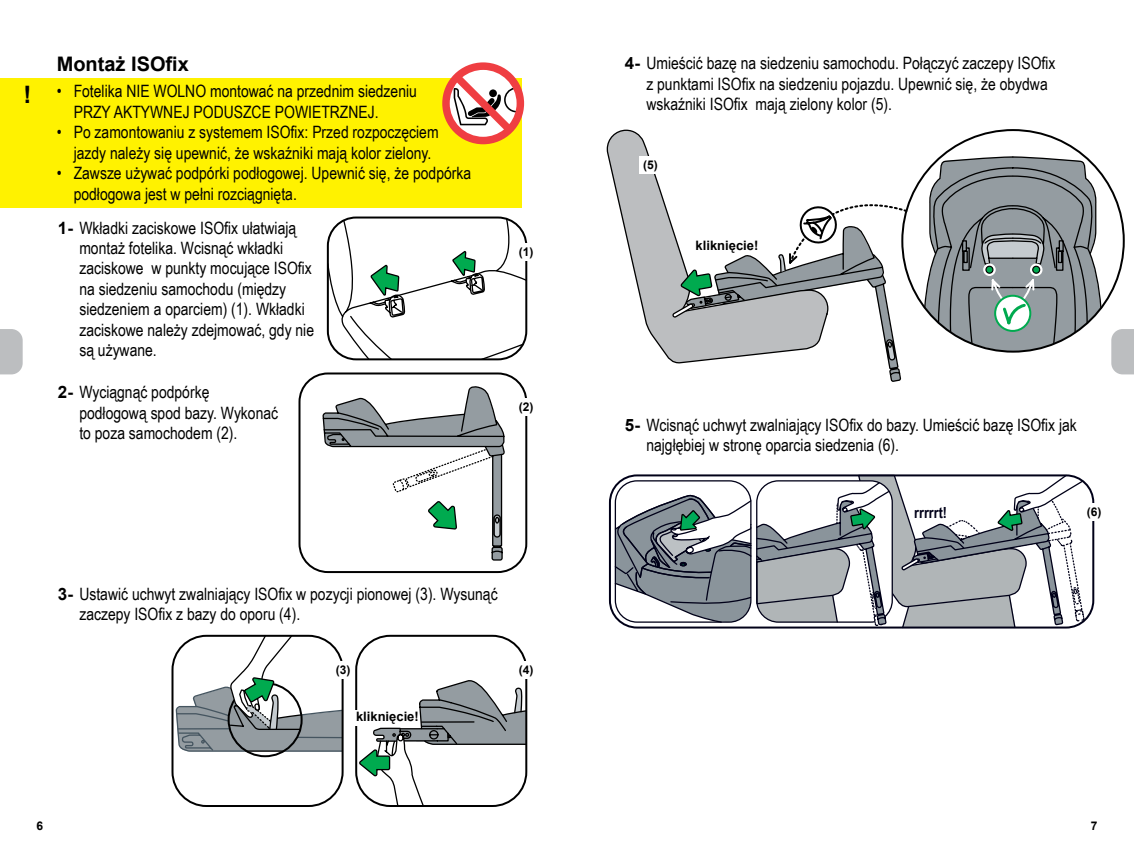
<style>
.page{position:relative;width:1134px;height:851px;background:#fff}
.page>*{position:absolute;margin:0;border:0;box-sizing:border-box;transform-origin:0 0}
.t1{font:700 20px "Arial";color:#000}
.t2{font:17px/20.4px "Arial Narrow";color:#000}
.t3{font:700 15.4px "Arial Narrow";color:#000018}
.t4{font:700 13px "Arial";color:#000}
.t5{font:700 12px "Arial";color:#000}
.s1{font-family:"Arial";font-weight:700;font-size:24px}
.s2{font-family:"Arial";font-weight:700}
</style>
<div class="page">
<svg style="left:613px;top:474px;width:472px;height:155px"></svg>
<svg style="left:326px;top:216px;width:202px;height:145px"></svg>
<svg style="left:909px;top:129px;width:193px;height:181px"></svg>
<svg style="left:925px;top:156px;width:176px;height:195px;background:#949c9f"></svg>
<svg style="left:606px;top:129px;width:66px;height:233px;fill:#bcbec0"></svg>
<svg style="left:672px;top:200px;width:237px;height:182px"></svg>
<div style="left:298px;top:372px;width:229px;height:201px;border:2px solid #000;border-radius:28px"></div>
<svg style="left:322px;top:386px;width:183px;height:175px"></svg>
<div style="left:0;top:78px;width:522px;height:130px;background:#fff200"></div>
<div style="left:515px;top:244px;width:23px;height:17px;background:#fff"></div>
<div style="left:515px;top:399px;width:23px;height:17px;background:#fff"></div>
<svg style="left:442px;top:62px;width:82px;height:82px"></svg>
<svg style="left:171px;top:634px;width:355px;height:173px"></svg>
<svg style="left:175px;top:634px;width:169px;height:118px"></svg>
<svg style="left:358px;top:677px;width:170px;height:130px"></svg>
<div style="left:693px;top:238px;width:37px;height:15px;background:#fff"></div>
<div style="left:515px;top:661px;width:23px;height:17px;background:#fff"></div>
<div style="left:331px;top:661px;width:24px;height:17px;background:#fff"></div>
<div style="left:639px;top:156px;width:23px;height:17px;background:#fff"></div>
<div style="left:1083px;top:503px;width:23px;height:17px;background:#fff"></div>
<div style="left:352px;top:710px;width:63px;height:16px;background:#fff"></div>
<svg style="left:0;top:329px;width:23px;height:45px"></svg>
<svg style="left:1111px;top:329px;width:23px;height:45px"></svg>
<p class="t1" style="left:57px;top:51px;width:134px">Montaż ISOfix</p>
<p class="t2" style="left:74px;top:81px;width:345px;text-indent:-50px"><span class="s1">!</span> • Fotelika NIE WOLNO montować na przednim siedzeniu<br>PRZY AKTYWNEJ PODUSZCE POWIETRZNEJ.</p>
<p class="t2" style="left:57px;top:121px;width:383px;text-align:center">• Po zamontowaniu z systemem ISOfix: Przed rozpoczęciem jazdy należy się upewnić, że wskaźniki mają kolor zielony.</p>
<p class="t2" style="left:74px;top:162px;width:399px;text-indent:-17px">• Zawsze używać podpórki podłogowej. Upewnić się, że podpórka podłogowa jest w pełni rozciągnięta.</p>
<p class="t2" style="left:79px;top:237px;width:236px">montaż fotelika. Wcisnąć wkładki zaciskowe w punkty mocujące ISOfix na siedzeniu samochodu (między siedzeniem a oparciem) (1). Wkładki zaciskowe należy zdejmować, gdy nie są używane.</p>
<p class="t2" style="left:58px;top:217px;width:240px"><span class="s2">1-</span> Wkładki zaciskowe ISOfix ułatwiają</p>
<p class="t2" style="left:58px;top:381px;width:153px"><span class="s2">2-</span> Wyciągnąć podpórkę</p>
<p class="t2" style="left:79px;top:401px;width:200px">podłogową spod bazy. Wykonać to poza samochodem (2).</p>
<p class="t5" style="left:519px;top:244px;width:16px">(1)</p>
<p class="t5" style="left:519px;top:399px;width:16px">(2)</p>
<p class="t2" style="left:58px;top:583px;width:441px"><span class="s2">3-</span> Ustawić uchwyt zwalniający ISOfix w pozycji pionowej (3). Wysunąć</p>
<p class="t2" style="left:79px;top:603px;width:222px">zaczepy ISOfix z bazy do oporu (4).</p>
<p class="t5" style="left:336px;top:661px;width:16px">(3)</p>
<p class="t5" style="left:519px;top:661px;width:16px">(4)</p>
<p class="t4" style="left:356px;top:708px;width:64px">kliknięcie!</p>
<p class="t2" style="left:625px;top:52px;width:432px"><span class="s2">4-</span> Umieścić bazę na siedzeniu samochodu. Połączyć zaczepy ISOfix</p>
<p class="t2" style="left:646px;top:73px;width:403px">z punktami ISOfix na siedzeniu pojazdu. Upewnić się, że obydwa wskaźniki ISOfix mają zielony kolor (5).</p>
<p class="t5" style="left:643px;top:156px;width:16px">(5)</p>
<p class="t4" style="left:695px;top:237px;width:64px">kliknięcie!</p>
<p class="t2" style="left:625px;top:414px;width:454px"><span class="s2">5-</span> Wcisnąć uchwyt zwalniający ISOfix do bazy. Umieścić bazę ISOfix jak</p>
<p class="t2" style="left:646px;top:434px;width:254px">najgłębiej w stronę oparcia siedzenia (6).</p>
<p class="t3" style="left:914px;top:500px;width:34px">rrrrrt!</p>
<p class="t5" style="left:1087px;top:503px;width:16px">(6)</p>
<p class="t5" style="left:36px;top:817px;width:8px">6</p>
<p class="t5" style="left:1091px;top:817px;width:8px">7</p>
</div>
